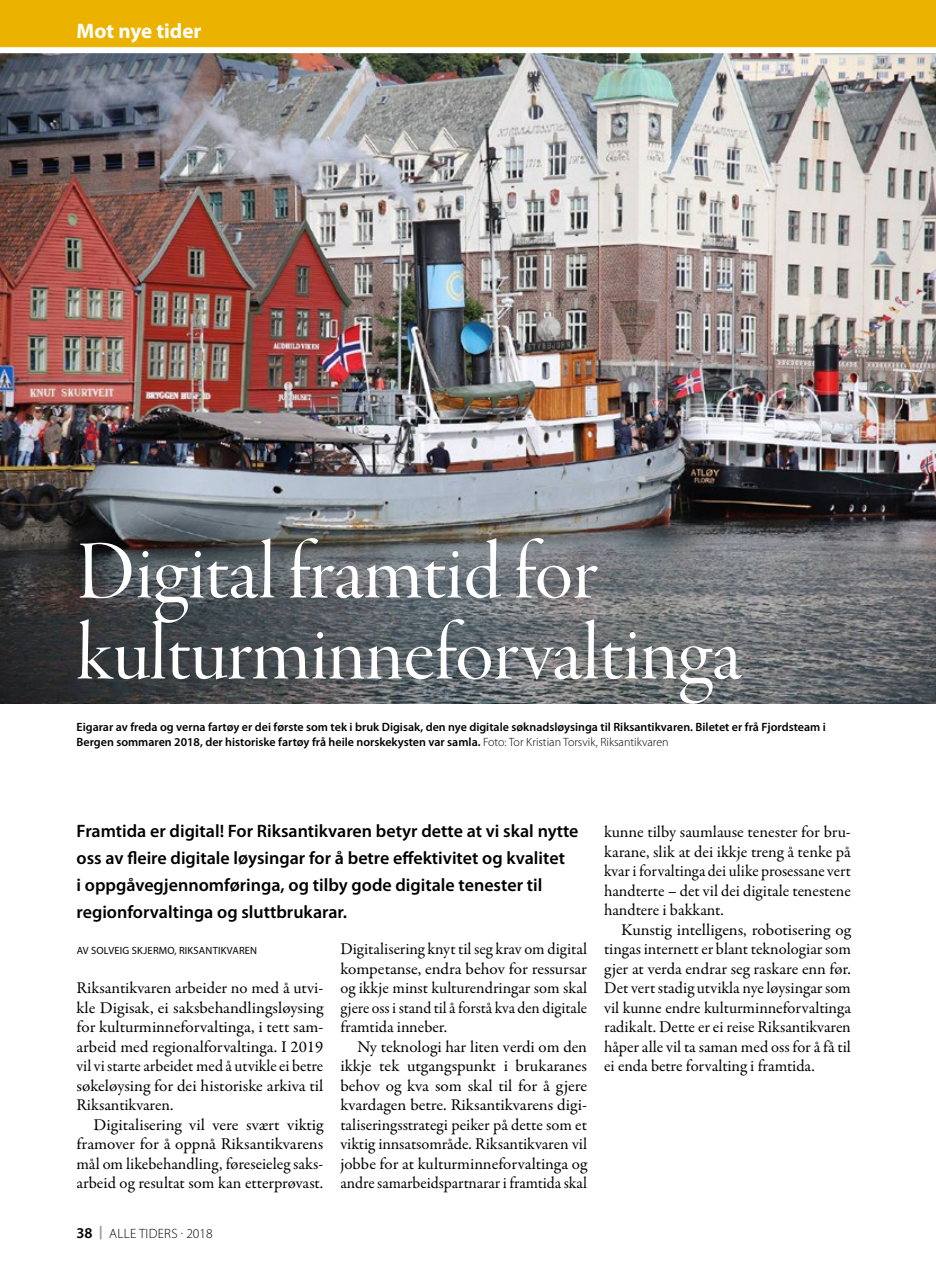
<style>
.page{position:relative;width:936px;height:1276px;background:#fff}
.page>*{position:absolute;margin:0;border:0;box-sizing:border-box;transform-origin:0 0}
.Tittel_hoved{font:85.5px/81px "Garamond Premr Pro Disp";color:#fff}
.Tittel_stikk{font:700 21px "Myriad Pro";color:#fff}
.Ingress{font:600 18px/27px "Myriad Pro";color:#000}
.Normal_uten_innrykk{font:16.5px/19.5px "Garamond Premr Pro";letter-spacing:-.005em;color:#000;text-align:justify}
.Normal_uten_innrykk-2{font:16.5px/19.5px "Garamond Premr Pro";letter-spacing:-.005em;color:#000;text-align:justify;scale:1.04 1}
.t1{font:300 13.5px "Myriad Pro";letter-spacing:.02em;color:#000}
.Bildetekst{font:600 12px/15px "Myriad Pro";color:#000}
.Byline{font:10.5px "Myriad Pro";letter-spacing:.02em;color:#000}
.s1{font-weight:300}
.s2{font-weight:600;font-size:15px}
.s3{font-weight:900;color:#a29d96}
</style>
<div class="page">
<img style="left:0;top:53px;width:935px;height:651px">
<div style="left:0;top:0;width:935px;height:48px;background:#ebb300"></div>
<p class="Tittel_stikk" style="left:77px;top:19px;width:126px">Mot nye tider</p>
<p class="Tittel_hoved" style="left:77px;top:533px;width:666px">Digital framtid for kulturminneforvaltinga</p>
<p class="Bildetekst" style="left:77px;top:719px;width:750px">Eigarar av freda og verna fartøy er dei første som tek i bruk Digisak, den nye digitale søknadsløysinga til Riksantikvaren. Biletet er frå Fjordsteam i<br>Bergen sommaren 2018, der historiske fartøy frå heile norskekysten var samla. <span class="s1">Foto: Tor Kristian Torsvik, Riksantikvaren</span></p>
<p class="Ingress" style="left:77px;top:818px;width:503px">Framtida er digital! For Riksantikvaren betyr dette at vi skal nytte oss av fleire digitale løysingar for å betre effektivitet og kvalitet<br>i oppgåvegjennomføringa, og tilby gode digitale tenester til regionforvaltinga og sluttbrukarar.</p>
<p class="Byline" style="left:77px;top:945px;width:182px">AV SOLVEIG SKJERMO, RIKSANTIKVAREN</p>
<p class="Normal_uten_innrykk" style="left:77px;top:978px;width:248px">Riksantikvaren arbeider no med å utvi&shy;kle Digisak, ei saksbehandlingsløysing for kulturminneforvaltinga, i tett sam&shy;arbeid med regionalforvaltinga. I 2019 vil vi starte arbeidet med å utvikle ei betre søkeløysing for dei historiske arkiva til Riksantikvaren.</p>
<p class="Normal_uten_innrykk-2" style="left:77px;top:1115px;width:239px;text-indent:17px">Digitalisering vil vere svært viktig framover for å oppnå Riksantikvarens mål om likebehandling, føreseieleg saks&shy;arbeid og resultat som kan etterprøvast.</p>
<p class="Normal_uten_innrykk" style="left:340px;top:939px;width:248px">Digitalisering knyt til seg krav om digital kompetanse, endra behov for ressursar og ikkje minst kulturendringar som skal gjere oss i stand til å forstå kva den digitale framtida inneber.</p>
<p class="Normal_uten_innrykk" style="left:340px;top:1037px;width:248px;text-indent:17px">Ny teknologi har liten verdi om den ikkje tek utgangspunkt i brukaranes behov og kva som skal til for å gjere kvardagen betre. Riksantikvarens digi&shy;taliseringsstrategi peiker på dette som et viktig innsatsområde. Riksantikvaren vil jobbe for at kulturminneforvaltinga og andre samarbeidspartnarar i framtida skal</p>
<p class="t1" style="left:77px;top:1225px;width:138px"><span class="s2">38</span> <span class="s3">|</span> ALLE TIDERS · 2018</p>
<p class="Normal_uten_innrykk" style="left:604px;top:822px;width:248px">kunne tilby saumlause tenester for bru&shy;karane, slik at dei ikkje treng å tenke på kvar i forvaltinga dei ulike prosessane vert handterte – det vil dei digitale tenestene handtere i bakkant.</p>
<p class="Normal_uten_innrykk-2" style="left:604px;top:920px;width:239px;text-indent:17px">Kunstig intelligens, robotisering og tingas internett er blant teknologiar som gjer at verda endrar seg raskare enn før.<br>Det vert stadig utvikla nye løysingar som vil kunne endre kulturminneforvaltinga radikalt. Dette er ei reise Riksantikvaren håper alle vil ta saman med oss for å få til ei enda betre forvalting i framtida.</p>
</div>
